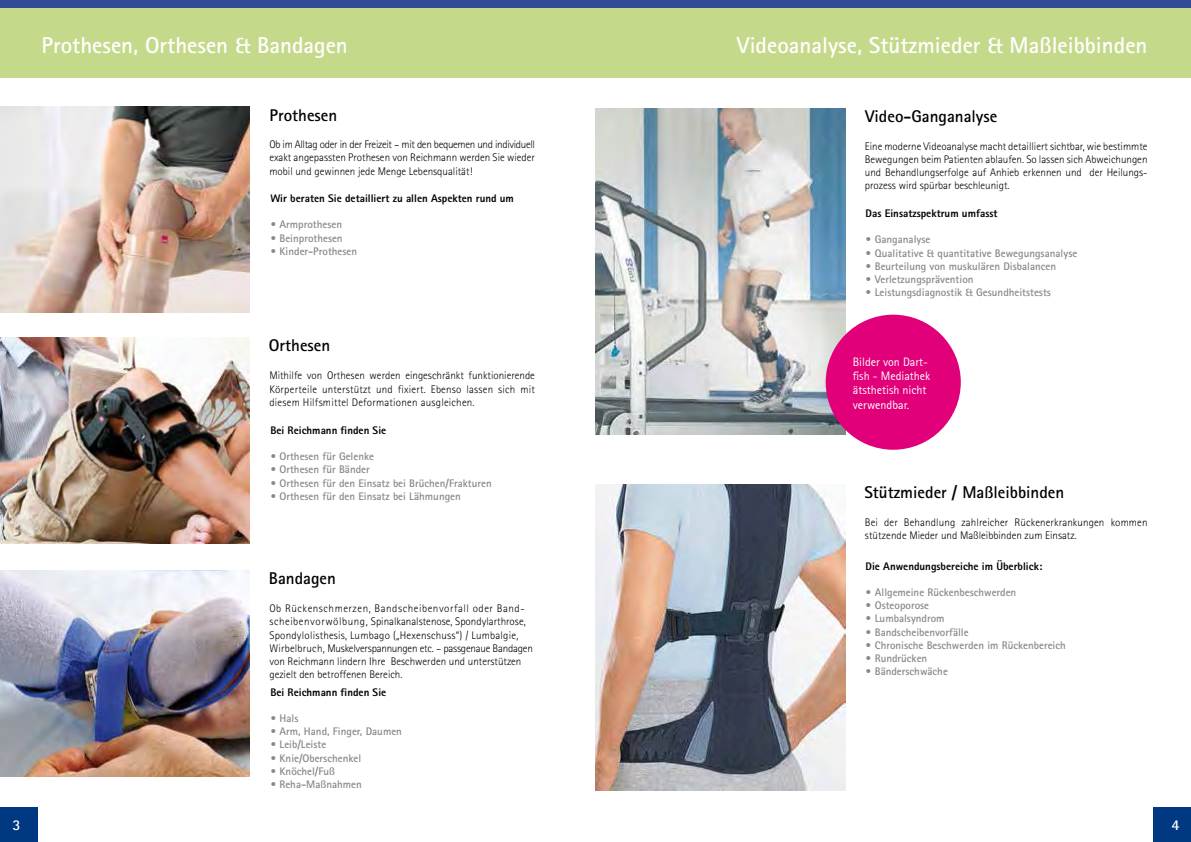
<style>
.page{position:relative;width:1191px;height:842px;background:#fff}
.page>*{position:absolute;margin:0;border:0;box-sizing:border-box;transform-origin:0 0}
.t1{font:700 23px "Rotis Sans Serif";color:#fff}
.t2{font:700 17px "Rotis Sans Serif";color:#000}
.t3{font:700 15px "Rotis Sans Serif";color:#fff}
.t4{font:12px/14.4px "Rotis Sans Serif";color:#fff}
.t5{font:300 11px/13.2px "Rotis Sans Serif";color:#000;text-align:justify}
.t6{font:700 11px "Rotis Sans Serif";color:#87888a}
.t7{font:800 11px "Rotis Sans Serif";color:#000}
</style>
<div class="page">
<div style="left:0;top:0;width:603px;height:8px;background:#334a97"></div>
<div style="left:595px;top:0;width:596px;height:8px;background:#334a97"></div>
<div style="left:0;top:806px;width:38px;height:36px;background:#003882"></div>
<div style="left:1153px;top:806px;width:38px;height:36px;background:#003882"></div>
<div style="left:0;top:9px;width:1191px;height:72px;background:#c5d98b"></div>
<img style="left:0;top:107px;width:250px;height:206px">
<img style="left:0;top:338px;width:250px;height:206px">
<img style="left:0;top:571px;width:250px;height:206px">
<img style="left:595px;top:109px;width:250px;height:326px">
<img style="left:595px;top:485px;width:250px;height:306px">
<div style="left:825px;top:315px;width:135px;height:135px;background:#e2007a;border-radius:50%"></div>
<div style="left:0;top:78px;width:1191px;height:8px;background:#fff"></div>
<h1 class="t1" style="left:42px;top:30px;width:308px">Prothesen, Orthesen &amp; Bandagen</h1>
<h1 class="t1" style="left:737px;top:30px;width:412px">Videoanalyse, Stützmieder &amp; Maßleibbinden</h1>
<h2 class="t2" style="left:270px;top:104px;width:69px">Prothesen</h2>
<p class="t5" style="left:269px;top:138px;width:267px">Ob im Alltag oder in der Freizeit – mit den bequemen und individuell exakt angepassten Prothesen von Reichmann werden Sie wieder mobil und gewinnen jede Menge Lebensqualität!</p>
<p class="t7" style="left:270px;top:191px;width:245px">Wir beraten Sie detailliert zu allen Aspekten rund um</p>
<p class="t6" style="left:270px;top:218px;width:73px">• Armprothesen</p>
<p class="t6" style="left:270px;top:231px;width:74px">• Beinprothesen</p>
<p class="t6" style="left:270px;top:244px;width:88px">• Kinder-Prothesen</p>
<h2 class="t2" style="left:269px;top:335px;width:63px">Orthesen</h2>
<p class="t5" style="left:269px;top:369px;width:267px">Mithilfe von Orthesen werden eingeschränkt funktionierende Körperteile unterstützt und fixiert. Ebenso lassen sich mit diesem Hilfsmittel Deformationen ausgleichen.</p>
<p class="t7" style="left:270px;top:423px;width:117px">Bei Reichmann finden Sie</p>
<p class="t6" style="left:270px;top:450px;width:105px">• Orthesen für Gelenke</p>
<p class="t6" style="left:270px;top:463px;width:101px">• Orthesen für Bänder</p>
<p class="t6" style="left:270px;top:476px;width:223px">• Orthesen für den Einsatz bei Brüchen/Frakturen</p>
<p class="t6" style="left:270px;top:489px;width:192px">• Orthesen für den Einsatz bei Lähmungen</p>
<h2 class="t2" style="left:269px;top:568px;width:69px">Bandagen</h2>
<p class="t5" style="left:269px;top:602px;width:265px;text-align:left">Ob Rückenschmerzen, Bandscheibenvorfall oder Band&shy;scheibenvorwölbung, Spinalkanalstenose, Spondylarthrose, Spondylolisthesis, Lumbago („Hexenschuss“) / Lumbalgie, Wirbelbruch, Muskelverspannungen etc. – passgenaue Bandagen von Reichmann lindern Ihre Beschwerden und unterstützen gezielt den betroffenen Bereich.</p>
<p class="t7" style="left:270px;top:685px;width:117px">Bei Reichmann finden Sie</p>
<p class="t6" style="left:270px;top:711px;width:30px">• Hals</p>
<p class="t6" style="left:270px;top:724px;width:133px">• Arm, Hand, Finger, Daumen</p>
<p class="t6" style="left:270px;top:738px;width:57px">• Leib/Leiste</p>
<p class="t6" style="left:270px;top:751px;width:92px">• Knie/Oberschenkel</p>
<p class="t6" style="left:270px;top:764px;width:66px">• Knöchel/Fuß</p>
<p class="t6" style="left:270px;top:777px;width:93px">• Reha-Maßnahmen</p>
<h2 class="t2" style="left:865px;top:105px;width:134px">Video-Ganganalyse</h2>
<p class="t5" style="left:865px;top:139px;width:284px">Eine moderne Videoanalyse macht detailliert sichtbar, wie bestimmte Bewegungen beim Patienten ablaufen. So lassen sich Abweichungen und Behandlungserfolge auf Anhieb erkennen und der Heilungs&shy;prozess wird spürbar beschleunigt.</p>
<p class="t7" style="left:865px;top:206px;width:133px">Das Einsatzspektrum umfasst</p>
<p class="t6" style="left:865px;top:233px;width:66px">• Ganganalyse</p>
<p class="t6" style="left:865px;top:246px;width:213px">• Qualitative &amp; quantitative Bewegungsanalyse</p>
<p class="t6" style="left:865px;top:259px;width:192px">• Beurteilung von muskulären Disbalancen</p>
<p class="t6" style="left:865px;top:272px;width:109px">• Verletzungsprävention</p>
<p class="t6" style="left:865px;top:285px;width:187px">• Leistungsdiagnostik &amp; Gesundheitstests</p>
<p class="t4" style="left:853px;top:354px;width:79px">Bilder von Dart&shy;fish - Mediathek ätsthetish nicht verwendbar.</p>
<h2 class="t2" style="left:864px;top:482px;width:201px">Stützmieder / Maßleibbinden</h2>
<p class="t5" style="left:865px;top:516px;width:284px">Bei der Behandlung zahlreicher Rückenerkrankungen kommen stützende Mieder und Maßleibbinden zum Einsatz.</p>
<p class="t7" style="left:865px;top:559px;width:178px">Die Anwendungsbereiche im Überblick:</p>
<p class="t6" style="left:865px;top:585px;width:152px">• Allgemeine Rückenbeschwerden</p>
<p class="t6" style="left:865px;top:598px;width:65px">• Osteoporose</p>
<p class="t6" style="left:865px;top:612px;width:81px">• Lumbalsyndrom</p>
<p class="t6" style="left:865px;top:625px;width:105px">• Bandscheibenvorfälle</p>
<p class="t6" style="left:865px;top:638px;width:202px">• Chronische Beschwerden im Rückenbereich</p>
<p class="t6" style="left:865px;top:651px;width:63px">• Rundrücken</p>
<p class="t6" style="left:865px;top:664px;width:84px">• Bänderschwäche</p>
<h3 class="t3" style="left:13px;top:815px;width:10px">3</h3>
<h3 class="t3" style="left:1171px;top:815px;width:10px">4</h3>
</div>
